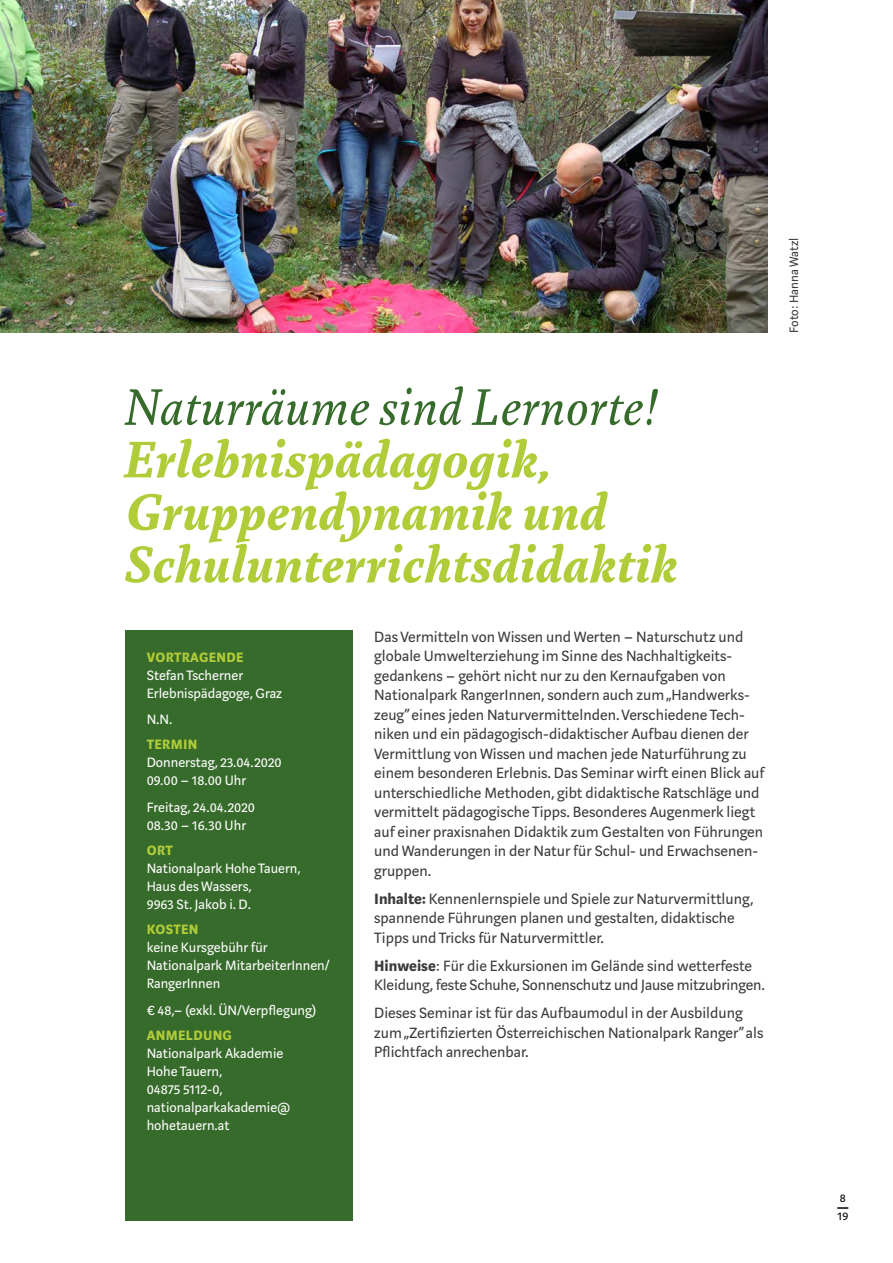
<style>
.page{position:relative;width:893px;height:1263px;background:#fff}
.page>*{position:absolute;margin:0;border:0;box-sizing:border-box;transform-origin:0 0}
.t1{font:italic 700 55.5px/52.5px "Marat Pro";letter-spacing:.02em;color:#b1cc39}
.t2{font:italic 55.5px "Marat Pro";letter-spacing:.02em;color:#376b2b}
.t3{font:16.5px/19.5px "Marat Sans";color:#3b3b3a}
.t4{font:15px/18px "Marat Sans";color:#fff}
.t5{font:700 15px "Marat Sans";letter-spacing:.02em;color:#b1cc39}
.t6{font:13.5px "Marat Sans";color:#3b3b3a}
.t7{font:12.75px/18px "Marat Sans";color:#000}
.s1{font-weight:700}
</style>
<div class="page">
<svg style="left:837px;top:1207px;width:11px;height:2px"></svg>
<img style="left:0;top:0;width:767px;height:333px">
<div style="left:125px;top:630px;width:228px;height:590px;background:#376b2b"></div>
<h1 class="t2" style="left:125px;top:376px;width:534px">Naturräume sind Lernorte!</h1>
<h1 class="t1" style="left:125px;top:434px;width:553px">Erlebnispädagogik,<br>Gruppendynamik und<br>Schulunterrichtsdidaktik</h1>
<p class="t5" style="left:147px;top:649px;width:98px">VORTRAGENDE</p>
<p class="t4" style="left:147px;top:666px;width:137px">Stefan Tscherner<br>Erlebnispädagoge, Graz</p>
<p class="t4" style="left:147px;top:711px;width:27px">N.N.</p>
<p class="t5" style="left:147px;top:737px;width:52px">TERMIN</p>
<p class="t4" style="left:147px;top:754px;width:136px">Donnerstag, 23.04.2020<br>09.00 – 18.00 Uhr</p>
<p class="t4" style="left:147px;top:798px;width:110px">Freitag, 24.04.2020<br>08.30 – 16.30 Uhr</p>
<p class="t5" style="left:147px;top:842px;width:27px">ORT</p>
<p class="t4" style="left:147px;top:859px;width:155px">Nationalpark Hohe Tauern,<br>Haus des Wassers,<br>9963 St. Jakob i. D.</p>
<p class="t5" style="left:147px;top:921px;width:53px">KOSTEN</p>
<p class="t4" style="left:147px;top:938px;width:185px">keine Kursgebühr für<br>Nationalpark MitarbeiterInnen/<br>RangerInnen</p>
<p class="t4" style="left:147px;top:1001px;width:171px">€ 48,– (exkl. ÜN/Verpflegung)</p>
<p class="t5" style="left:147px;top:1027px;width:87px">ANMELDUNG</p>
<p class="t4" style="left:147px;top:1044px;width:145px">Nationalpark Akademie<br>Hohe Tauern,<br>04875 5112-0, nationalparkakademie@ hohetauern.at</p>
<p class="t3" style="left:374px;top:627px;width:392px">Das Vermitteln von Wissen und Werten – Naturschutz und globale Umwelterziehung im Sinne des Nachhaltigkeits&shy;gedankens – gehört nicht nur zu den Kernaufgaben von Nationalpark RangerInnen, sondern auch zum „Handwerks&shy;zeug“ eines jeden Naturvermittelnden. Verschiedene Tech&shy;niken und ein pädagogisch-didaktischer Aufbau dienen der Vermittlung von Wissen und machen jede Naturführung zu einem besonderen Erlebnis. Das Seminar wirft einen Blick auf unterschiedliche Methoden, gibt didaktische Ratschläge und vermittelt pädagogische Tipps. Besonderes Augenmerk liegt auf einer praxisnahen Didaktik zum Gestalten von Führungen und Wanderungen in der Natur für Schul- und Erwachsenen&shy;gruppen.</p>
<p class="t3" style="left:374px;top:889px;width:381px"><span class="s1">Inhalte:</span> Kennenlernspiele und Spiele zur Naturvermittlung, spannende Führungen planen und gestalten, didaktische<br>Tipps und Tricks für Naturvermittler.</p>
<p class="t3" style="left:374px;top:956px;width:392px"><span class="s1">Hinweise</span>: Für die Exkursionen im Gelände sind wetterfeste<br>Kleidung, feste Schuhe, Sonnenschutz und Jause mitzubringen.</p>
<p class="t3" style="left:374px;top:1003px;width:391px">Dieses Seminar ist für das Aufbaumodul in der Ausbildung zum „Zertifizierten Österreichischen Nationalpark Ranger“ als<br>Pflichtfach anrechenbar.</p>
<p class="t6" style="left:787px;top:333px;width:97px;rotate:-90deg">Foto: Hanna Watzl</p>
<p class="t7" style="left:837px;top:1190px;width:12px">8<br>19</p>
</div>
